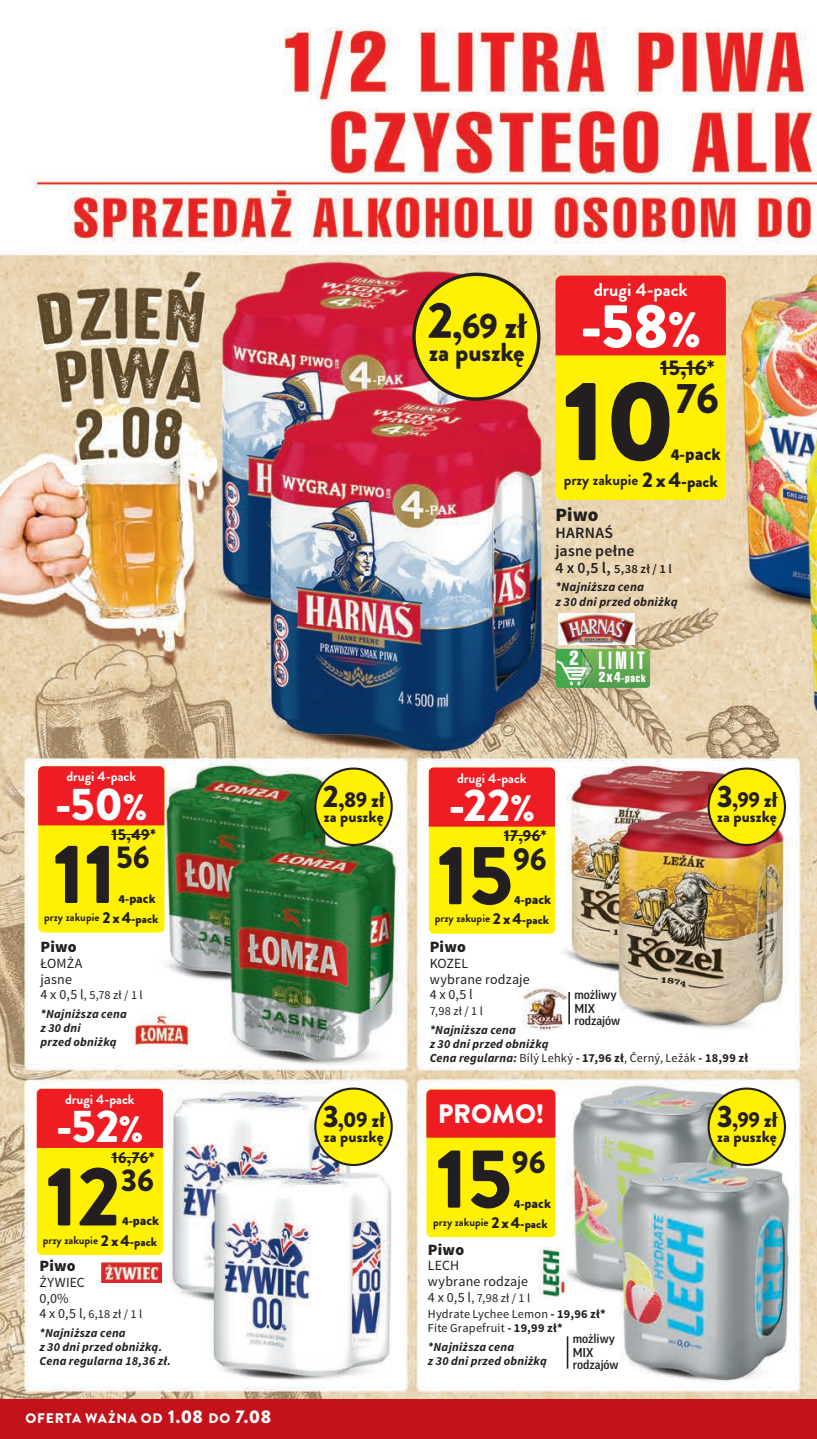
<style>
.page{position:relative;width:817px;height:1439px;background:#fff}
.page>*{position:absolute;margin:0;border:0;box-sizing:border-box;transform-origin:0 0}
.t1{font:900 113.4px "Brandon Grotesque";color:#231f20}
.t2{font:900 84px "Brandon Grotesque";color:#231f20}
.t3{font:900 61.95px "Brandon Grotesque";color:#fff}
.t4{font:900 45.85px "Brandon Grotesque";color:#fff}
.t5{font:900 42.52px "Brandon Grotesque";color:#231f20}
.t6{font:900 35px "Brandon Grotesque";color:#231f20}
.t7{font:900 31.5px "Brandon Grotesque";color:#231f20}
.t8{font:900 26.6px "Brandon Grotesque";letter-spacing:-.005em;color:#fff}
.t9{font:900 25.9px "Brandon Grotesque";letter-spacing:-.01em;color:#231f20}
.t10{font:24.32px "Swis 911 U Cm EU";letter-spacing:.14em;color:#fff}
.t11{font:900 21.53px "Brandon Grotesque";letter-spacing:-.015em;color:#231f20}
.t12{font:900 21.18px "Brandon Grotesque";color:#231f20}
.t13{font:19.78px "Swis 911 Cm EU";color:#fff}
.t14{font:900 18.9px "Source Sans Pro";color:#231f20}
.t15{font:700 18.55px "Brandon Grotesque";color:#fff}
.t16{font:900 16.45px "Source Sans Pro";color:#231f20}
.t17{font:900 15.92px "Brandon Grotesque";letter-spacing:.005em;color:#231f20}
.t18{font:900 15.75px "Brandon Grotesque";letter-spacing:.03em;color:#231f20}
.t19{font:900 15.75px "Source Sans Pro";letter-spacing:.01em;color:#231f20}
.t20{font:600 15.75px/17.3px "Source Sans Pro";letter-spacing:.015em;color:#231f20}
.t21{font:700 15.4px "Brandon Grotesque";color:#231f20}
.t22{font:14px/15.8px "Source Sans Pro";letter-spacing:.01em;color:#231f20}
.t23{font:900 13.83px "Brandon Grotesque";letter-spacing:.055em;color:#fff}
.t24{font:700 13.65px "Brandon Grotesque";color:#fff}
.t25{font:italic 700 12.6px/18.6px "Source Sans Pro";letter-spacing:.015em;color:#231f20}
.t26{font:500 12.42px/14px "Good Pro";color:#231f20}
.t27{font:italic 700 12.25px/14px "Source Sans Pro";letter-spacing:.02em;color:#231f20}
.t28{font:12.25px/16.4px "Source Sans Pro";letter-spacing:.02em;color:#231f20}
.t29{font:900 12.25px "Source Sans Pro";color:#231f20}
.t30{font:700 11.38px "Brandon Grotesque";color:#231f20}
.t31{font:10.5px "Swis 911 Cm EU";color:#fff}
.s1{font-size:36.75px}
.s2{font-weight:900;font-size:15.75px}
.s3{font-weight:900;font-size:12.25px}
.s4{font-weight:400;font-style:normal;font-size:14px}
.s5{font-weight:400;font-style:normal}
.s6{font-size:30.97px}
.s7{font-size:50.57px}
.s8{font-size:49.52px}
.s9{font-weight:900;font-size:21.18px}
.s10{font-weight:900;font-size:16.45px}
.s11{font-weight:600;font-style:normal;font-size:15.75px}
.s12{font-weight:600;font-style:normal}
.s13{font-size:14px}
.s14{font-style:normal}
.s15{font-weight:700}
.s16{font-weight:700;font-style:italic}
.s17{font-size:18.38px}
</style>
<div class="page">
<img style="left:0;top:27px;width:817px;height:1372px">
<div style="left:555px;top:276px;width:171px;height:224px;background:#fff101;border-radius:7px"></div>
<div style="left:555px;top:276px;width:171px;height:79px;background:#ee1d23"></div>
<hr style="left:660px;top:367px;width:47px;height:1px;background:#231f20">
<img style="left:558px;top:614px;width:76px;height:30px">
<div style="left:38px;top:766px;width:126px;height:166px;background:#fff101;border-radius:5px"></div>
<div style="left:38px;top:766px;width:126px;height:59px;background:#ee1d23"></div>
<hr style="left:111px;top:834px;width:39px;height:1px;background:#231f20">
<div style="left:429px;top:767px;width:126px;height:167px;background:#fff101;border-radius:5px"></div>
<div style="left:429px;top:767px;width:126px;height:59px;background:#ee1d23"></div>
<hr style="left:504px;top:835px;width:37px;height:1px;background:#231f20">
<hr style="left:568px;top:992px;width:2px;height:32px;background:#231f20">
<img style="left:522px;top:987px;width:45px;height:44px">
<div style="left:37px;top:1089px;width:126px;height:166px;background:#fff101;border-radius:5px"></div>
<div style="left:37px;top:1089px;width:126px;height:59px;background:#ee1d23"></div>
<hr style="left:112px;top:1156px;width:37px;height:1px;background:#231f20">
<img style="left:101px;top:1263px;width:60px;height:19px">
<hr style="left:567px;top:1336px;width:1px;height:32px;background:#231f20">
<img style="left:539px;top:1247px;width:27px;height:52px">
<img style="left:131px;top:1012px;width:60px;height:37px">
<img style="left:555px;top:649px;width:95px;height:39px">
<svg style="left:556px;top:660px;width:30px;height:25px"></svg>
<svg style="left:314px;top:767px;width:79px;height:79px;background:#e0d930"></svg>
<svg style="left:314px;top:1087px;width:79px;height:79px"></svg>
<svg style="left:707px;top:767px;width:79px;height:79px;background:#e2cb25"></svg>
<svg style="left:707px;top:1087px;width:79px;height:79px;background:#e4db32"></svg>
<svg style="left:412px;top:273px;width:128px;height:128px;background:#e7cb21"></svg>
<div style="left:426px;top:1089px;width:129px;height:148px;background:#fff101;border-radius:5px"></div>
<div style="left:426px;top:1089px;width:129px;height:48px;background:#ee1d23"></div>
<div style="left:0;top:1399px;width:817px;height:40px;background:#c4121a"></div>
<p class="t24" style="left:66px;top:767px;width:71px">drugi 4-pack</p>
<h3 class="t4" style="left:55px;top:771px;width:94px">-50<span class="s1">%</span></h3>
<p class="t18" style="left:111px;top:823px;width:46px">15,49*</p>
<h2 class="t2" style="left:53px;top:814px;width:64px">11</h2>
<h3 class="t7" style="left:116px;top:835px;width:35px">56</h3>
<p class="t29" style="left:119px;top:891px;width:39px">4-pack</p>
<p class="t30" style="left:44px;top:909px;width:116px">przy zakupie <span class="s2">2 x 4</span><span class="s3">-pack</span></p>
<p class="t19" style="left:40px;top:937px;width:38px">Piwo</p>
<p class="t22" style="left:40px;top:955px;width:43px">ŁOMŻA jasne</p>
<p class="t27" style="left:40px;top:986px;width:104px;line-height:18.9px"><span class="s4">4 x 0,5 l</span><span class="s5">, 5,78 zł / 1 l </span>*Najniższa cena</p>
<p class="t27" style="left:40px;top:1021px;width:78px">z 30 dni<br>przed obniżką</p>
<p class="t24" style="left:65px;top:1090px;width:71px">drugi 4-pack</p>
<h3 class="t4" style="left:56px;top:1094px;width:89px">-52<span class="s1">%</span></h3>
<p class="t18" style="left:112px;top:1146px;width:44px">16,76*</p>
<h2 class="t2" style="left:46px;top:1137px;width:76px">12</h2>
<h3 class="t7" style="left:121px;top:1157px;width:35px">36</h3>
<p class="t29" style="left:122px;top:1213px;width:39px">4-pack</p>
<h3 class="t11" style="left:323px;top:785px;width:63px"><span class="s6">2</span>,89 zł</h3>
<h3 class="t17" style="left:324px;top:805px;width:61px">za puszkę</h3>
<h3 class="t11" style="left:323px;top:1105px;width:64px"><span class="s6">3</span>,09 zł</h3>
<h3 class="t17" style="left:324px;top:1125px;width:61px">za puszkę</h3>
<h3 class="t6" style="left:427px;top:301px;width:100px"><span class="s7">2</span>,69 zł</h3>
<h3 class="t9" style="left:429px;top:334px;width:97px">za puszkę</h3>
<h3 class="t15" style="left:593px;top:277px;width:95px">drugi 4-pack</h3>
<h3 class="t3" style="left:580px;top:282px;width:122px">-58<span class="s8">%</span></h3>
<h3 class="t12" style="left:660px;top:353px;width:56px">15,16*</h3>
<h1 class="t1" style="left:563px;top:341px;width:114px">10</h1>
<h3 class="t5" style="left:676px;top:368px;width:45px">76</h3>
<h3 class="t16" style="left:670px;top:444px;width:52px">4-pack</h3>
<p class="t21" style="left:563px;top:468px;width:156px">przy zakupie <span class="s9">2 x 4</span><span class="s10">-pack</span></p>
<h3 class="t14" style="left:555px;top:502px;width:45px">Piwo</h3>
<p class="t20" style="left:555px;top:525px;width:81px">HARNAŚ jasne pełne</p>
<p class="t25" style="left:555px;top:559px;width:118px"><span class="s11">4 x 0,5 l,</span> <span class="s12">5,38 zł / 1 l </span>*Najniższa cena</p>
<p class="t25" style="left:555px;top:592px;width:124px">z 30 dni przed obniżką</p>
<h3 class="t13" style="left:569px;top:647px;width:11px">2</h3>
<h3 class="t10" style="left:598px;top:647px;width:48px">LIMIT</h3>
<p class="t31" style="left:598px;top:672px;width:48px"><span class="s13">2 x 4</span> -pack</p>
<p class="t24" style="left:457px;top:768px;width:71px">drugi 4-pack</p>
<h3 class="t4" style="left:449px;top:772px;width:87px">-22<span class="s1">%</span></h3>
<p class="t18" style="left:504px;top:825px;width:44px">17,96*</p>
<h3 class="t11" style="left:717px;top:785px;width:62px"><span class="s6">3</span>,99 zł</h3>
<h3 class="t17" style="left:717px;top:805px;width:61px">za puszkę</h3>
<h2 class="t2" style="left:437px;top:816px;width:77px">15</h2>
<h3 class="t7" style="left:513px;top:836px;width:35px">96</h3>
<p class="t29" style="left:514px;top:892px;width:39px">4-pack</p>
<p class="t30" style="left:435px;top:910px;width:116px">przy zakupie <span class="s2">2 x 4</span><span class="s3">-pack</span></p>
<p class="t19" style="left:430px;top:936px;width:38px">Piwo</p>
<p class="t22" style="left:430px;top:955px;width:102px">KOZEL<br>wybrane rodzaje<br>4 x 0,5 l</p>
<p class="t28" style="left:430px;top:1003px;width:55px">7,98 zł / 1 l</p>
<p class="t27" style="left:430px;top:1023px;width:320px">*Najniższa cena<br>z 30 dni przed obniżką<br>Cena regularna: <span class="s5">Bílý Lehký</span> <span class="s14">- 17,96 zł</span><span class="s5">, Černý, Ležák</span> <span class="s14">- 18,99 zł</span></p>
<p class="t26" style="left:574px;top:987px;width:44px">możliwy<br>MIX</p>
<p class="t26" style="left:574px;top:1013px;width:47px">rodzajów</p>
<h3 class="t8" style="left:438px;top:1095px;width:108px">PROMO!</h3>
<h2 class="t2" style="left:436px;top:1119px;width:77px">15</h2>
<h3 class="t7" style="left:512px;top:1140px;width:35px">96</h3>
<p class="t29" style="left:514px;top:1195px;width:39px">4-pack</p>
<p class="t30" style="left:433px;top:1214px;width:116px">przy zakupie <span class="s2">2 x 4</span><span class="s3">-pack</span></p>
<h3 class="t11" style="left:717px;top:1105px;width:62px"><span class="s6">3</span>,99 zł</h3>
<h3 class="t17" style="left:717px;top:1125px;width:61px">za puszkę</h3>
<p class="t30" style="left:43px;top:1232px;width:116px">przy zakupie <span class="s2">2 x 4</span><span class="s3">-pack</span></p>
<p class="t19" style="left:428px;top:1239px;width:38px">Piwo</p>
<p class="t22" style="left:428px;top:1258px;width:102px">LECH<br>wybrane rodzaje</p>
<p class="t28" style="left:428px;top:1290px;width:179px"><span class="s13">4 x 0,5 l</span>, 7,98 zł / 1 l<br>Hydrate Lychee Lemon <span class="s15">- 19,96 zł*</span></p>
<p class="t28" style="left:428px;top:1319px;width:136px;line-height:18.9px">Fite Grapefruit <span class="s15">- 19,99 zł* </span><span class="s16">*Najniższa cena</span></p>
<p class="t27" style="left:428px;top:1354px;width:120px">z 30 dni przed obniżką</p>
<p class="t19" style="left:39px;top:1255px;width:38px">Piwo</p>
<p class="t22" style="left:39px;top:1274px;width:47px">ŻYWIEC<br>0,0%</p>
<p class="t27" style="left:39px;top:1304px;width:104px;line-height:18.9px"><span class="s4">4 x 0,5 l</span><span class="s5">, 6,18 zł / 1 l </span>*Najniższa cena</p>
<p class="t27" style="left:39px;top:1340px;width:133px">z 30 dni przed obniżką.<br>Cena regularna 18,36 zł.</p>
<p class="t26" style="left:573px;top:1331px;width:44px">możliwy<br>MIX</p>
<p class="t26" style="left:573px;top:1358px;width:47px">rodzajów</p>
<p class="t23" style="left:26px;top:1409px;width:247px">OFERTA WAŻNA OD <span class="s17">1.08</span> DO <span class="s17">7.08</span></p>
</div>
